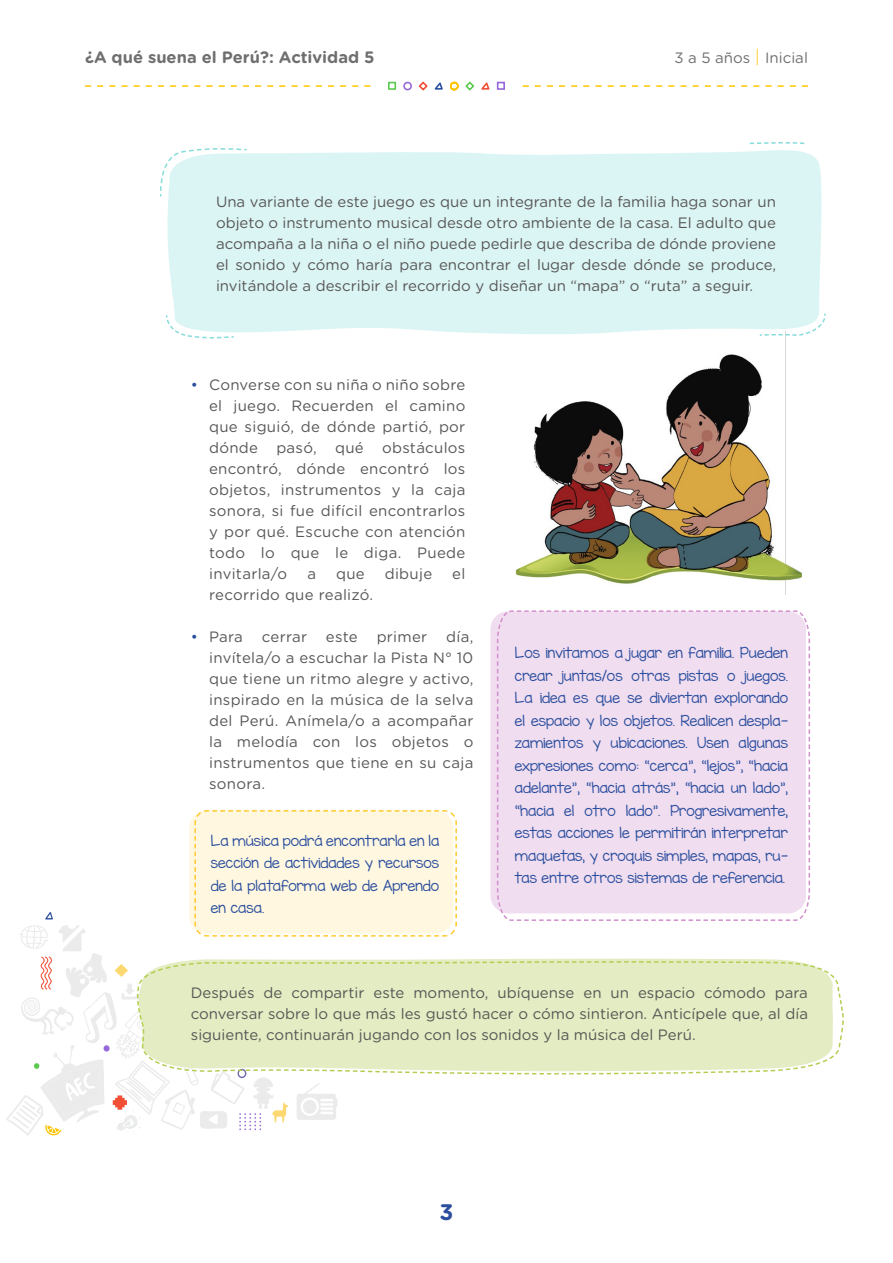
<style>
.page{position:relative;width:893px;height:1263px;background:#fff}
.page>*{position:absolute;margin:0;border:0;box-sizing:border-box;transform-origin:0 0}
.t1{font:700 22.5px "Gotham Rounded";color:#2b4f9e}
.t2{font:700 16.5px "Gotham Rounded";color:#706f6f}
.t3{font:15px/21px "Gotham Rounded";letter-spacing:.015em;color:#575756;text-align:justify}
.t4{font:15px "Gotham Rounded";color:#706f6f}
.t5{font:13.5px/22.5px "KG Miss Kindergarten";color:#2b4f9e;text-align:justify}
.s1{font-weight:300;font-size:18px;color:#fdc600}
.s2{color:#2b4f9e}
</style>
<div class="page">
<svg style="left:523px;top:85px;width:285px;height:2px"></svg>
<svg style="left:85px;top:85px;width:285px;height:2px"></svg>
<div style="left:403px;top:82px;width:9px;height:8px;border:2px solid #9669db;border-radius:50%"></div>
<div style="left:388px;top:82px;width:8px;height:8px;border:2px solid #5cc94f"></div>
<div style="left:497px;top:82px;width:8px;height:8px;border:2px solid #9669db"></div>
<svg style="left:418px;top:81px;width:72px;height:10px"></svg>
<img style="left:515px;top:338px;width:286px;height:256px">
<div style="left:167px;top:150px;width:655px;height:188px;background:#dbf5f4"></div>
<svg style="left:159px;top:148px;width:89px;height:50px"></svg>
<svg style="left:166px;top:314px;width:69px;height:25px"></svg>
<svg style="left:749px;top:142px;width:56px;height:3px"></svg>
<svg style="left:758px;top:312px;width:68px;height:25px"></svg>
<svg style="left:496px;top:610px;width:314px;height:35px;background:#f0dcef"></svg>
<svg style="left:6px;top:645px;width:804px;height:491px"></svg>
<svg style="left:136px;top:961px;width:708px;height:112px;background:#e3ecc3"></svg>
<p class="t2" style="left:85px;top:45px;width:291px">¿A qué suena el Perú?: Actividad 5</p>
<p class="t4" style="left:674px;top:48px;width:135px">3 a 5 años <span class="s1">|</span> Inicial</p>
<p class="t3" style="left:216px;top:191px;width:562px">Una variante de este juego es que un integrante de la familia haga sonar un objeto o instrumento musical desde otro ambiente de la casa. El adulto que acompaña a la niña o el niño puede pedirle que describa de dónde proviene el sonido y cómo haría para encontrar el lugar desde dónde se produce, invitándole a describir el recorrido y diseñar un “mapa” o “ruta” a seguir.</p>
<p class="t3" style="left:209px;top:374px;width:258px;text-indent:-18px"><span class="s2">•</span> Converse con su niña o niño sobre el juego. Recuerden el camino que siguió, de dónde partió, por dónde pasó, qué obstáculos encontró, dónde encontró los objetos, instrumentos y la caja sonora, si fue difícil encontrarlos y por qué. Escuche con atención todo lo que le diga. Puede invitarla/o</p>
<p class="t3" style="left:307px;top:563px;width:10px">a</p>
<p class="t3" style="left:336px;top:563px;width:30px">que</p>
<p class="t3" style="left:385px;top:563px;width:49px">dibuje</p>
<p class="t3" style="left:452px;top:563px;width:15px">el</p>
<p class="t3" style="left:209px;top:584px;width:166px">recorrido que realizó.</p>
<p class="t3" style="left:191px;top:626px;width:54px"><span class="s2">•</span> Para</p>
<p class="t3" style="left:262px;top:626px;width:47px">cerrar</p>
<p class="t3" style="left:326px;top:626px;width:33px">este</p>
<p class="t3" style="left:377px;top:626px;width:52px">primer</p>
<p class="t3" style="left:209px;top:626px;width:266px;text-indent:237px">día, invítela/o a escuchar la Pista N° 10 que tiene un ritmo alegre y activo, inspirado en la música de la selva del Perú. Anímela/o a acompañar la melodía con los objetos o instrumentos que tiene en su caja sonora.</p>
<p class="t5" style="left:211px;top:829px;width:230px">La música podrá encontrarla en la sección de actividades y recursos de la plataforma web de Aprendo en casa.</p>
<p class="t5" style="left:515px;top:642px;width:275px">Los invitamos a jugar en familia. Pueden crear juntas/os otras pistas o juegos.<br>La idea es que se diviertan explorando el espacio y los objetos. Realicen despla&shy;zamientos y ubicaciones. Usen algunas expresiones como: “cerca”, “lejos”, “hacia adelante”, “hacia atrás”, “hacia un lado”, “hacia el otro lado”. Progresivamente, estas acciones le permitirán interpretar maquetas, y croquis simples, mapas, ru&shy;tas entre otros sistemas de referencia.</p>
<p class="t3" style="left:191px;top:981px;width:619px">Después de compartir este momento, ubíquense en un espacio cómodo para conversar sobre lo que más les gustó hacer o cómo sintieron. Anticípele que, al día siguiente, continuarán jugando con los sonidos y la música del Perú.</p>
<h1 class="t1" style="left:439px;top:1195px;width:15px">3</h1>
</div>
